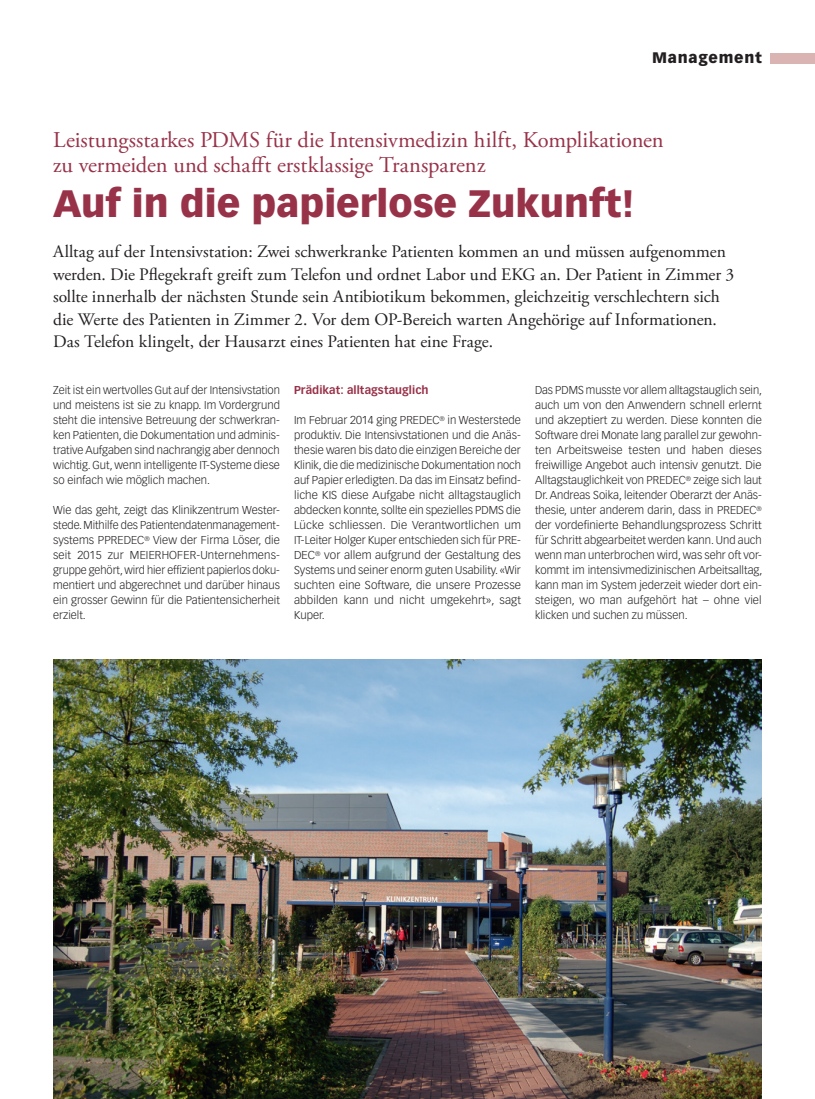
<style>
.page{position:relative;width:815px;height:1099px;background:#fff}
.page>*{position:absolute;margin:0;border:0;box-sizing:border-box;transform-origin:0 0}
.t1{font:900 37.5px "Vectora LT Std";color:#983249}
.t2{font:22.5px/25px "Adobe Garamond Pro";color:#983249}
.t3{font:17.5px/22.5px "Adobe Garamond Pro";letter-spacing:-.005em;color:#231f20}
.t4{font:900 15px "Vectora LT Std";letter-spacing:.05em;color:#231f20}
.t5{font:300 11.25px/15px "Vectora LT Std";color:#231f20;text-align:justify}
.t6{font:700 11.25px "Vectora LT Std";letter-spacing:.005em;color:#983249}
</style>
<div class="page">
<div style="left:770px;top:53px;width:45px;height:10px;background:#d9b4b3"></div>
<img style="left:53px;top:659px;width:709px;height:439px">
<h3 class="t4" style="left:652px;top:49px;width:111px">Management</h3>
<h2 class="t2" style="left:53px;top:128px;width:612px">Leistungsstarkes PDMS für die Intensivmedizin hilft, Komplikationen zu vermeiden und schafft erstklassige Transparenz</h2>
<h1 class="t1" style="left:53px;top:180px;width:583px">Auf in die papierlose Zukunft!</h1>
<p class="t3" style="left:53px;top:241px;width:683px">Alltag auf der Intensivstation: Zwei schwerkranke Patienten kommen an und müssen aufgenommen werden. Die Pflegekraft greift zum Telefon und ordnet Labor und EKG an. Der Patient in Zimmer 3 sollte innerhalb der nächsten Stunde sein Antibiotikum bekommen, gleichzeitig verschlechtern sich die Werte des Patienten in Zimmer 2. Vor dem OP-Bereich warten Angehörige auf Informationen.<br>Das Telefon klingelt, der Hausarzt eines Patienten hat eine Frage.</p>
<p class="t6" style="left:294px;top:383px;width:136px">Prädikat: alltagstauglich</p>
<p class="t5" style="left:294px;top:413px;width:228px">Im Februar 2014 ging PREDEC<sup>®</sup> in Westerstede produktiv. Die Intensivstationen und die Anäs&shy;thesie waren bis dato die einzigen Bereiche der Klinik, die die medizinische Dokumentation noch auf Papier erledigten. Da das im Einsatz befind&shy;liche KIS diese Aufgabe nicht alltagstauglich abdecken konnte, sollte ein spezielles PDMS die Lücke schliessen. Die Verantwortlichen um IT-Leiter Holger Kuper entschieden sich für PRE-DEC<sup>®</sup> vor allem aufgrund der Gestaltung des Systems und seiner enorm guten Usability. «Wir suchten eine Software, die unsere Prozesse abbilden kann und nicht umgekehrt», sagt Kuper.</p>
<p class="t5" style="left:53px;top:383px;width:228px">Zeit ist ein wertvolles Gut auf der Intensivstation und meistens ist sie zu knapp. Im Vordergrund steht die intensive Betreuung der schwerkran&shy;ken Patienten, die Dokumentation und adminis&shy;trative Aufgaben sind nachrangig aber dennoch wichtig. Gut, wenn intelligente IT-Systeme diese so einfach wie möglich machen.</p>
<p class="t5" style="left:53px;top:503px;width:228px">Wie das geht, zeigt das Klinikzentrum Wester&shy;stede. Mithilfe des Patientendatenmanagement&shy;systems PPREDEC<sup>®</sup> View der Firma Löser, die seit 2015 zur MEIERHOFER-Unternehmens&shy;gruppe gehört, wird hier effizient papierlos doku&shy;mentiert und abgerechnet und darüber hinaus ein grosser Gewinn für die Patientensicherheit erzielt.</p>
<p class="t5" style="left:535px;top:383px;width:229px">Das PDMS musste vor allem alltagstauglich sein, auch um von den Anwendern schnell erlernt und akzeptiert zu werden. Diese konnten die Software drei Monate lang parallel zur gewohn&shy;ten Arbeitsweise testen und haben dieses freiwillige Angebot auch intensiv genutzt. Die Alltagstauglichkeit von PREDEC<sup>®</sup> zeige sich laut Dr. Andreas Soika, leitender Oberarzt der Anäs&shy;thesie, unter anderem darin, dass in PREDEC<sup>® </sup>der vordefinierte Behandlungsprozess Schritt für Schritt abgearbeitet werden kann. Und auch wenn man unterbrochen wird, was sehr oft vor&shy;kommt im intensivmedizinischen Arbeitsalltag, kann man im System jederzeit wieder dort ein&shy;steigen, wo man aufgehört hat – ohne viel klicken und suchen zu müssen.</p>
</div>
